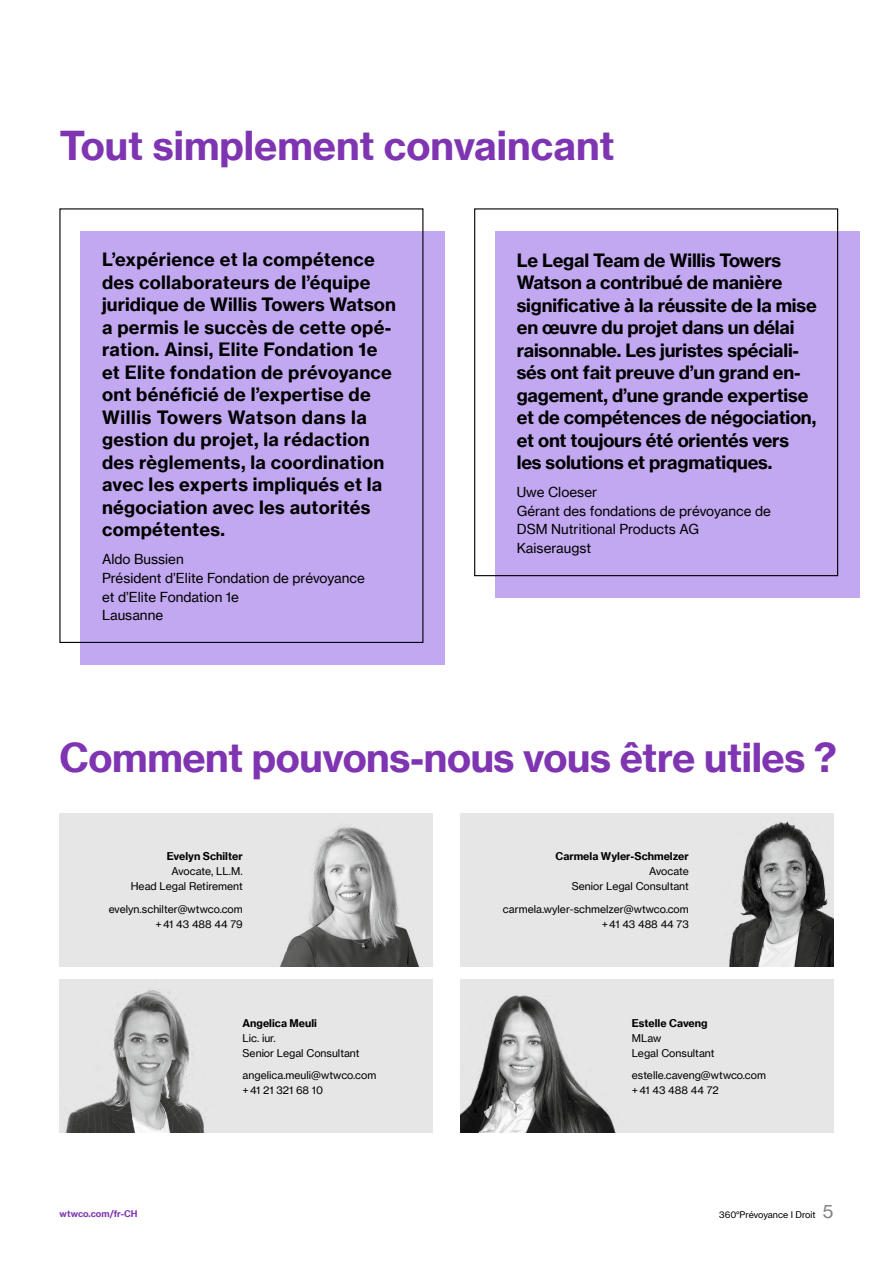
<style>
.page{position:relative;width:893px;height:1263px;background:#fff}
.page>*{position:absolute;margin:0;border:0;box-sizing:border-box;transform-origin:0 0}
.t1{font:39px "N Haas Grotesk TX Pro 75 Bd";letter-spacing:-.01em;color:#7f35b2}
.t2{font:18px/22.5px "N Haas Grotesk TX Pro 75 Bd";letter-spacing:.005em;color:#000}
.t3{font:13.5px/18.8px "N Haas Grotesk TX Pro 55 Rg";color:#000}
.t4{font:10.5px/15px "N Haas Grotesk TX Pro 55 Rg";color:#000}
.t5{font:10.5px "N Haas Grotesk TX Pro 75 Bd";color:#000}
.t6{font:9px "N Haas Grotesk TX Pro 55 Rg";color:#000}
.t7{font:9px "N Haas Grotesk TX Pro 75 Bd";color:#7f35b2}
.s1{font-size:18px;color:#808080}
</style>
<div class="page">
<div style="left:495px;top:231px;width:365px;height:367px;background:#c2a8f0"></div>
<div style="left:81px;top:231px;width:364px;height:433px;background:#c2a8f0"></div>
<div style="left:474px;top:208px;width:364px;height:368px;border:1px solid #000"></div>
<div style="left:59px;top:813px;width:374px;height:153px;background:#e6e6e6"></div>
<img style="left:280px;top:826px;width:139px;height:140px">
<div style="left:59px;top:980px;width:374px;height:153px;background:#e6e6e6"></div>
<img style="left:65px;top:989px;width:140px;height:144px">
<div style="left:460px;top:813px;width:374px;height:153px;background:#e6e6e6"></div>
<img style="left:729px;top:821px;width:105px;height:145px">
<div style="left:460px;top:980px;width:374px;height:153px;background:#e6e6e6"></div>
<img style="left:460px;top:995px;width:156px;height:138px">
<h1 class="t1" style="left:60px;top:122px;width:556px">Tout simplement convaincant</h1>
<p class="t2" style="left:102px;top:248px;width:295px">L’expérience et la compétence des collaborateurs de l’équipe juridique de Willis Towers Watson a permis le succès de cette opé&shy;ration. Ainsi, Elite Fondation 1e et Elite fondation de prévoyance ont bénéficié de l’expertise de<br>Willis Towers Watson dans la gestion du projet, la rédaction des règlements, la coordination avec les experts impliqués et la négociation avec les autorités compétentes.</p>
<p class="t3" style="left:102px;top:550px;width:264px">Aldo Bussien<br>Président d’Elite Fondation de prévoyance et d’Elite Fondation 1e<br>Lausanne</p>
<p class="t2" style="left:517px;top:249px;width:301px">Le Legal Team de Willis Towers Watson a contribué de manière significative à la réussite de la mise en œuvre du projet dans un délai raisonnable. Les juristes spéciali&shy;sés ont fait preuve d’un grand en&shy;gagement, d’une grande expertise et de compétences de négociation, et ont toujours été orientés vers les solutions et pragmatiques.</p>
<p class="t3" style="left:517px;top:482px;width:256px">Uwe Cloeser<br>Gérant des fondations de prévoyance de<br>DSM Nutritional Products AG<br>Kaiseraugst</p>
<h1 class="t1" style="left:59px;top:733px;width:779px">Comment pouvons-nous vous être utiles ?</h1>
<p class="t5" style="left:167px;top:850px;width:77px">Evelyn Schilter</p>
<p class="t4" style="left:131px;top:864px;width:113px;text-align:right">Avocate, LL.M.<br>Head Legal Retirement</p>
<p class="t4" style="left:109px;top:901px;width:136px;text-align:right">evelyn.schilter@wtwco.com + 41 43 488 44 79</p>
<p class="t5" style="left:243px;top:1016px;width:76px">Angelica Meuli</p>
<p class="t4" style="left:243px;top:1030px;width:118px">Lic. iur.<br>Senior Legal Consultant</p>
<p class="t4" style="left:243px;top:1068px;width:135px">angelica.meuli@wtwco.com + 41 21 321 68 10</p>
<p class="t5" style="left:555px;top:850px;width:135px">Carmela Wyler-Schmelzer</p>
<p class="t4" style="left:572px;top:864px;width:118px;text-align:right">Avocate<br>Senior Legal Consultant</p>
<p class="t4" style="left:503px;top:901px;width:187px;text-align:right">carmela.wyler-schmelzer@wtwco.com + 41 43 488 44 73</p>
<p class="t5" style="left:632px;top:1016px;width:77px">Estelle Caveng</p>
<p class="t4" style="left:632px;top:1030px;width:84px">MLaw<br>Legal Consultant</p>
<p class="t4" style="left:632px;top:1068px;width:136px">estelle.caveng@wtwco.com + 41 43 488 44 72</p>
<p class="t7" style="left:60px;top:1208px;width:80px">wtwco.com/fr-CH</p>
<p class="t6" style="left:719px;top:1209px;width:116px">360°Prévoyance I Droit <span class="s1">5</span></p>
</div>
